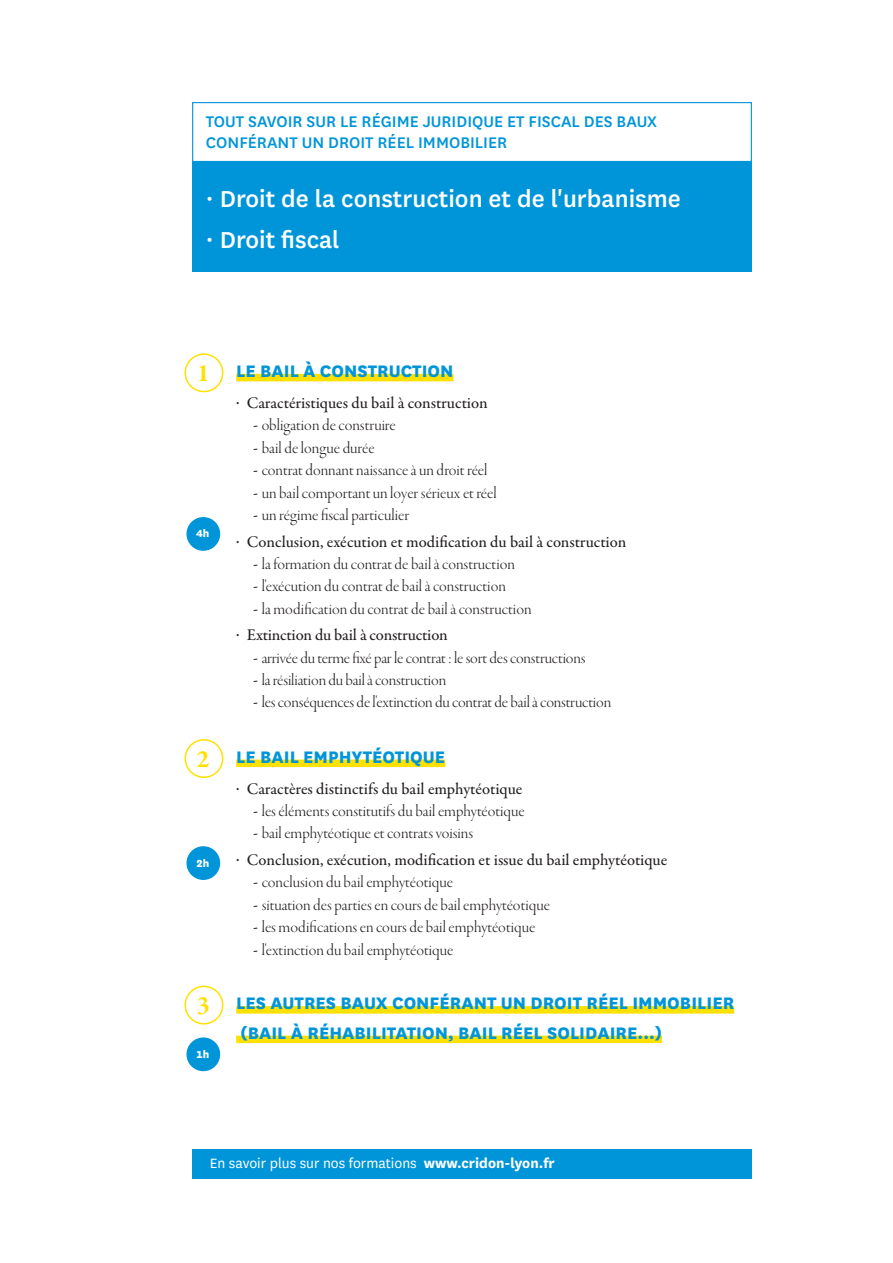
<style>
.page{position:relative;width:893px;height:1263px;background:#fff}
.page>*{position:absolute;margin:0;border:0;box-sizing:border-box;transform-origin:0 0}
.PLAN_INTERVENTION{font:500 27px "National";color:#fff}
.CATEGORIE{font:700 25.5px "Garamond Premr Pro";color:#ffe101}
.SOUS-TITRE{font:800 19.5px "National";color:#0095d9}
.TITRE_VERSO{font:500 18px/21.6px "National";color:#0095d9}
.t1{font:17.25px "Garamond Premr Pro Lt Disp";color:#231f20}
.t2{font:500 16.5px "Garamond Premr Pro";letter-spacing:-.005em;color:#231f20}
.t3{font:15.75px "National";color:#fff}
.CATEGORIE-2{font:800 12px "National";color:#fff}
.s1{font-family:"Garamond Premr Pro"}
.s2{font-weight:700}
</style>
<div class="page">
<div style="left:192px;top:1149px;width:560px;height:30px;background:#0095d9"></div>
<div style="left:236px;top:374px;width:218px;height:7px;background:#ffe101"></div>
<div style="left:236px;top:759px;width:209px;height:8px;background:#ffe101"></div>
<div style="left:236px;top:1006px;width:498px;height:7px;background:#ffe101"></div>
<div style="left:236px;top:1035px;width:426px;height:8px;background:#ffe101"></div>
<div style="left:184px;top:353px;width:39px;height:39px;border:2px solid #ffe101;border-radius:50%"></div>
<div style="left:184px;top:739px;width:39px;height:39px;border:2px solid #ffe101;border-radius:50%"></div>
<div style="left:184px;top:986px;width:39px;height:38px;border:2px solid #ffe101;border-radius:50%"></div>
<div style="left:192px;top:162px;width:560px;height:109px;background:#0095d9"></div>
<div style="left:192px;top:102px;width:560px;height:60px;border:1px solid #0095d9"></div>
<div style="left:187px;top:518px;width:33px;height:32px;background:#0095d9;border-radius:50%"></div>
<div style="left:186px;top:517px;width:34px;height:34px;border:1px solid #0095d9;border-radius:50%"></div>
<div style="left:187px;top:847px;width:33px;height:32px;background:#0095d9;border-radius:50%"></div>
<div style="left:186px;top:846px;width:34px;height:34px;border:1px solid #0095d9;border-radius:50%"></div>
<div style="left:187px;top:1038px;width:33px;height:32px;background:#0095d9;border-radius:50%"></div>
<div style="left:186px;top:1037px;width:34px;height:34px;border:1px solid #0095d9;border-radius:50%"></div>
<p class="TITRE_VERSO" style="left:206px;top:109px;width:453px">TOUT SAVOIR SUR LE RÉGIME JURIDIQUE ET FISCAL DES BAUX<br>CONFÉRANT UN DROIT RÉEL IMMOBILIER</p>
<p class="PLAN_INTERVENTION" style="left:206px;top:180px;width:476px">· Droit de la construction et de l'urbanisme</p>
<p class="PLAN_INTERVENTION" style="left:206px;top:221px;width:135px">· Droit fiscal</p>
<p class="CATEGORIE" style="left:197px;top:357px;width:14px">1</p>
<p class="CATEGORIE-2" style="left:196px;top:525px;width:15px">4h</p>
<p class="CATEGORIE" style="left:197px;top:743px;width:14px">2</p>
<p class="CATEGORIE-2" style="left:196px;top:854px;width:15px">2h</p>
<p class="CATEGORIE" style="left:197px;top:989px;width:14px">3</p>
<p class="CATEGORIE-2" style="left:196px;top:1045px;width:15px">1h</p>
<p class="SOUS-TITRE" style="left:236px;top:357px;width:219px">LE BAIL À CONSTRUCTION</p>
<p class="t2" style="left:247px;top:393px;width:242px">Caractéristiques du bail à construction</p>
<p class="t1" style="left:253px;top:416px;width:144px"><span class="s1">-</span> obligation de construire</p>
<p class="t1" style="left:253px;top:438px;width:123px"><span class="s1">-</span> bail de longue durée</p>
<p class="t1" style="left:253px;top:460px;width:236px"><span class="s1">-</span> contrat donnant naissance à un droit réel</p>
<p class="t1" style="left:253px;top:483px;width:245px"><span class="s1">-</span> un bail comportant un loyer sérieux et réel</p>
<p class="t1" style="left:253px;top:505px;width:158px"><span class="s1">-</span> un régime fiscal particulier</p>
<p class="t2" style="left:247px;top:531px;width:381px">Conclusion, exécution et modification du bail à construction</p>
<p class="t1" style="left:253px;top:554px;width:263px"><span class="s1">-</span> la formation du contrat de bail à construction</p>
<p class="t1" style="left:253px;top:577px;width:254px"><span class="s1">-</span> l'exécution du contrat de bail à construction</p>
<p class="t1" style="left:253px;top:599px;width:280px"><span class="s1">-</span> la modification du contrat de bail à construction</p>
<p class="t2" style="left:247px;top:625px;width:202px">Extinction du bail à construction</p>
<p class="t1" style="left:253px;top:648px;width:334px"><span class="s1">-</span> arrivée du terme fixé par le contrat : le sort des constructions</p>
<p class="t1" style="left:253px;top:670px;width:194px"><span class="s1">-</span> la résiliation du bail à construction</p>
<p class="t1" style="left:253px;top:693px;width:359px"><span class="s1">-</span> les conséquences de l'extinction du contrat de bail à construction</p>
<p class="SOUS-TITRE" style="left:236px;top:743px;width:211px">LE BAIL EMPHYTÉOTIQUE</p>
<p class="t2" style="left:247px;top:778px;width:277px">Caractères distinctifs du bail emphytéotique</p>
<p class="t1" style="left:253px;top:801px;width:273px"><span class="s1">-</span> les éléments constitutifs du bail emphytéotique</p>
<p class="t1" style="left:253px;top:824px;width:221px"><span class="s1">-</span> bail emphytéotique et contrats voisins</p>
<p class="t2" style="left:247px;top:850px;width:422px">Conclusion, exécution, modification et issue du bail emphytéotique</p>
<p class="t1" style="left:253px;top:873px;width:201px"><span class="s1">-</span> conclusion du bail emphytéotique</p>
<p class="t1" style="left:253px;top:895px;width:298px"><span class="s1">-</span> situation des parties en cours de bail emphytéotique</p>
<p class="t1" style="left:253px;top:917px;width:284px"><span class="s1">-</span> les modifications en cours de bail emphytéotique</p>
<p class="t1" style="left:253px;top:940px;width:202px"><span class="s1">-</span> l'extinction du bail emphytéotique</p>
<p class="SOUS-TITRE" style="left:236px;top:989px;width:500px">LES AUTRES BAUX CONFÉRANT UN DROIT RÉEL IMMOBILIER</p>
<p class="SOUS-TITRE" style="left:240px;top:1019px;width:423px">(BAIL À RÉHABILITATION, BAIL RÉEL SOLIDAIRE...)</p>
<p class="t3" style="left:210px;top:1153px;width:346px">En savoir plus sur nos formations <span class="s2">www.cridon-lyon.fr</span></p>
</div>
